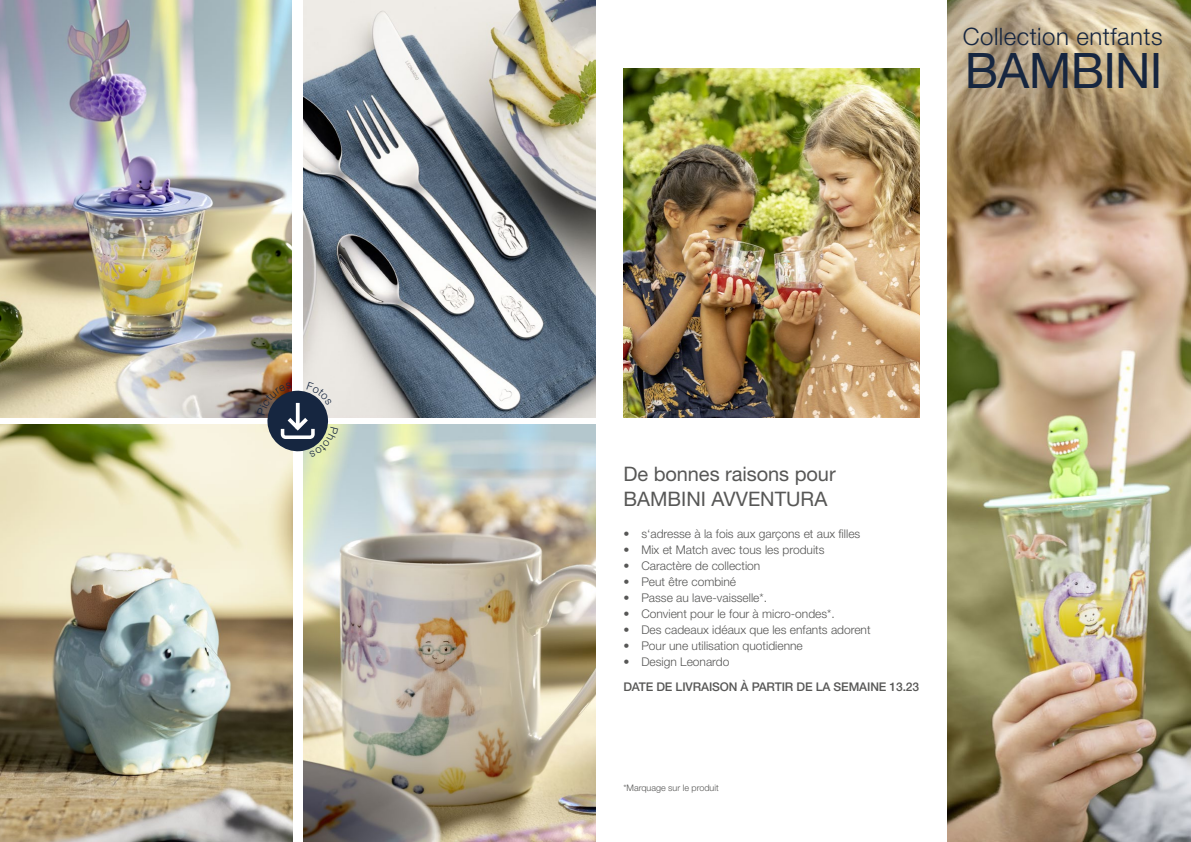
<style>
.page{position:relative;width:1191px;height:842px;background:#fff}
.page>*{position:absolute;margin:0;border:0;box-sizing:border-box;transform-origin:0 0}
.t1{font:49px "Helvetica Neue LT Std";letter-spacing:-.015em;color:#162640}
.t2{font:300 24px "Helvetica Neue LT Std";letter-spacing:.02em;color:#162640}
.t3{font:20px/25px "Helvetica Neue LT Std";color:#575756}
.t4{font:300 12px "Helvetica Neue LT Std";color:#575756}
.t5{font:500 12px "Helvetica Neue LT Std";letter-spacing:-.01em;color:#575756}
.t6{font:300 9px "Helvetica Neue LT Std";color:#575756}
</style>
<div class="page">
<img style="left:0;top:425px;width:292px;height:417px">
<img style="left:303px;top:425px;width:292px;height:417px">
<img style="left:0;top:0;width:292px;height:417px">
<img style="left:303px;top:0;width:292px;height:417px">
<img style="left:624px;top:68px;width:295px;height:350px">
<img style="left:947px;top:0;width:244px;height:842px">
<svg style="left:257px;top:381px;width:81px;height:77px;background:#888987"></svg>
<h2 class="t2" style="left:962px;top:22px;width:201px">Collection entfants</h2>
<h1 class="t1" style="left:965px;top:42px;width:199px">BAMBINI</h1>
<h3 class="t3" style="left:623px;top:461px;width:214px">De bonnes raisons pour<br>BAMBINI AVVENTURA</h3>
<p class="t4" style="left:623px;top:526px;width:238px">• s‘adresse à la fois aux garçons et aux filles</p>
<p class="t4" style="left:623px;top:542px;width:203px">• Mix et Match avec tous les produits</p>
<p class="t4" style="left:623px;top:558px;width:138px">• Caractère de collection</p>
<p class="t4" style="left:623px;top:574px;width:114px">• Peut être combiné</p>
<p class="t4" style="left:623px;top:590px;width:145px">• Passe au lave-vaisselle*.</p>
<p class="t4" style="left:623px;top:606px;width:213px">• Convient pour le four à micro-ondes*.</p>
<p class="t4" style="left:623px;top:622px;width:249px">• Des cadeaux idéaux que les enfants adorent</p>
<p class="t4" style="left:623px;top:638px;width:181px">• Pour une utilisation quotidienne</p>
<p class="t4" style="left:623px;top:654px;width:108px">• Design Leonardo</p>
<p class="t5" style="left:623px;top:679px;width:297px">DATE DE LIVRAISON À PARTIR DE LA SEMAINE 13.23</p>
<p class="t6" style="left:623px;top:782px;width:97px">*Marquage sur le produit</p>
</div>
